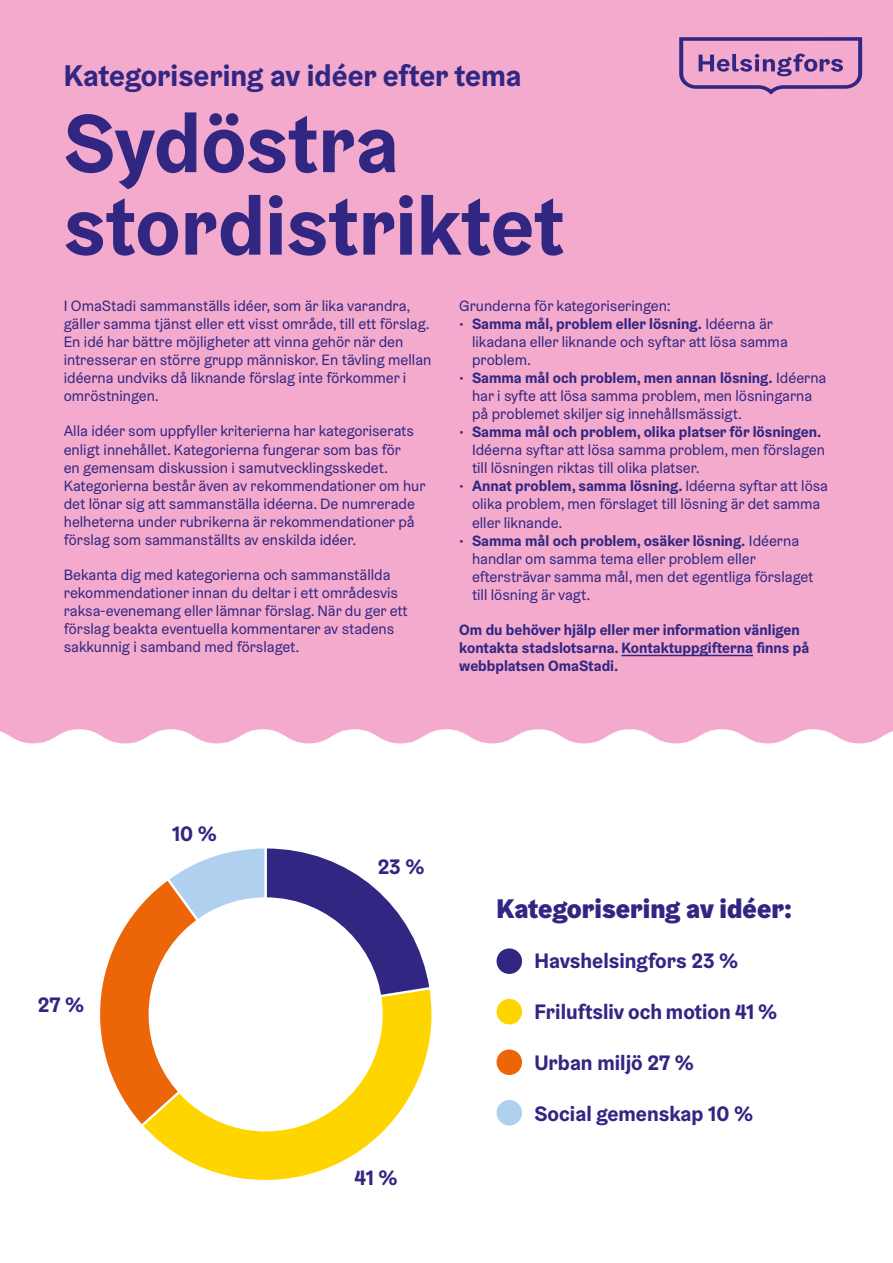
<style>
.page{position:relative;width:893px;height:1263px;background:#fff}
.page>*{position:absolute;margin:0;border:0;box-sizing:border-box;transform-origin:0 0}
.H1_otsikko{font:700 82.5px/82.5px "Helsinki Grotesk";color:#312783}
.t1{font:700 30px "Helsinki Grotesk";color:#312783}
.H2_iso_väliotsikko{font:900 27px "Helsinki Grotesk";color:#312783}
.P_teemanostot_diagra{font:700 21px "Helsinki Grotesk";color:#312783}
.P_leipis_10_pt_SV{font:15px/18px "Helsinki Grotesk";color:#312783}
.P_leipis_10_pt_SV-2{font:700 15px/18px "Helsinki Grotesk";color:#312783}
.s1{font-weight:700}
</style>
<div class="page">
<div style="left:496px;top:999px;width:26px;height:25px;background:#ffd500;border-radius:50%"></div>
<svg style="left:146px;top:1129px;width:239px;height:51px"></svg>
<svg style="left:100px;top:848px;width:332px;height:281px"></svg>
<div style="left:149px;top:897px;width:234px;height:234px;background:#fff;border-radius:50%"></div>
<div style="left:0;top:0;width:893px;height:743px;background:#f4aacc"></div>
<div style="left:496px;top:948px;width:26px;height:26px;background:#312783;border-radius:50%"></div>
<div style="left:496px;top:1100px;width:26px;height:25px;background:#b0d0ef;border-radius:50%"></div>
<div style="left:496px;top:1049px;width:26px;height:26px;background:#ec6608;border-radius:50%"></div>
<svg style="left:679px;top:37px;width:183px;height:58px;background:#c188b9"></svg>
<hr style="left:621px;top:655px;width:132px;height:1px;background:#312783">
<p class="t1" style="left:64px;top:56px;width:459px">Kategorisering av idéer efter tema</p>
<h1 class="H1_otsikko" style="left:64px;top:101px;width:502px">Sydöstra stordistriktet</h1>
<p class="P_leipis_10_pt_SV" style="left:64px;top:297px;width:369px">I OmaStadi sammanställs idéer, som är lika varandra, gäller samma tjänst eller ett visst område, till ett förslag.<br>En idé har bättre möjligheter att vinna gehör när den intresserar en större grupp människor. En tävling mellan idéerna undviks då liknande förslag inte förkommer i omröstningen.</p>
<p class="P_leipis_10_pt_SV" style="left:64px;top:422px;width:363px">Alla idéer som uppfyller kriterierna har kategoriserats enligt innehållet. Kategorierna fungerar som bas för<br>en gemensam diskussion i samutvecklingsskedet.<br>Kategorierna består även av rekommendationer om hur det lönar sig att sammanställa idéerna. De numrerade helheterna under rubrikerna är rekommendationer på förslag som sammanställts av enskilda idéer.</p>
<p class="P_leipis_10_pt_SV" style="left:64px;top:565px;width:345px">Bekanta dig med kategorierna och sammanställda rekommendationer innan du deltar i ett områdesvis raksa-evenemang eller lämnar förslag. När du ger ett förslag beakta eventuella kommentarer av stadens sakkunnig i samband med förslaget.</p>
<p class="P_leipis_10_pt_SV" style="left:459px;top:297px;width:213px">Grunderna för kategoriseringen:</p>
<p class="P_leipis_10_pt_SV" style="left:472px;top:315px;width:317px;text-indent:-13px">• <span class="s1">Samma mål, problem eller lösning.</span> Idéerna är likadana eller liknande och syftar att lösa samma problem.</p>
<p class="P_leipis_10_pt_SV" style="left:472px;top:369px;width:356px;text-indent:-13px">• <span class="s1">Samma mål och problem, men annan lösning.</span> Idéerna har i syfte att lösa samma problem, men lösningarna på problemet skiljer sig innehållsmässigt.</p>
<p class="P_leipis_10_pt_SV" style="left:472px;top:423px;width:354px;text-indent:-13px">• <span class="s1">Samma mål och problem, olika platser för lösningen.<br></span>Idéerna syftar att lösa samma problem, men förslagen till lösningen riktas till olika platser.</p>
<p class="P_leipis_10_pt_SV" style="left:472px;top:477px;width:358px;text-indent:-13px">• <span class="s1">Annat problem, samma lösning.</span> Idéerna syftar att lösa olika problem, men förslaget till lösning är det samma eller liknande.</p>
<p class="P_leipis_10_pt_SV" style="left:472px;top:531px;width:343px;text-indent:-13px">• <span class="s1">Samma mål och problem, osäker lösning.</span> Idéerna handlar om samma tema eller problem eller eftersträvar samma mål, men det egentliga förslaget till lösning är vagt.</p>
<p class="P_leipis_10_pt_SV-2" style="left:459px;top:620px;width:351px">Om du behöver hjälp eller mer information vänligen kontakta stadslotsarna. Kontaktuppgifterna finns på webbplatsen OmaStadi.</p>
<h3 class="P_teemanostot_diagra" style="left:38px;top:991px;width:48px">27 %</h3>
<h3 class="P_teemanostot_diagra" style="left:172px;top:820px;width:46px">10 %</h3>
<h3 class="P_teemanostot_diagra" style="left:378px;top:853px;width:48px">23 %</h3>
<h3 class="P_teemanostot_diagra" style="left:354px;top:1164px;width:45px">41 %</h3>
<h2 class="H2_iso_väliotsikko" style="left:496px;top:891px;width:297px">Kategorisering av idéer:</h2>
<p class="P_teemanostot_diagra" style="left:534px;top:948px;width:205px">Havshelsingfors 23 %</p>
<p class="P_teemanostot_diagra" style="left:534px;top:998px;width:244px">Friluftsliv och motion 41 %</p>
<p class="P_teemanostot_diagra" style="left:534px;top:1049px;width:161px">Urban miljö 27 %</p>
<p class="P_teemanostot_diagra" style="left:534px;top:1100px;width:220px">Social gemenskap 10 %</p>
</div>
